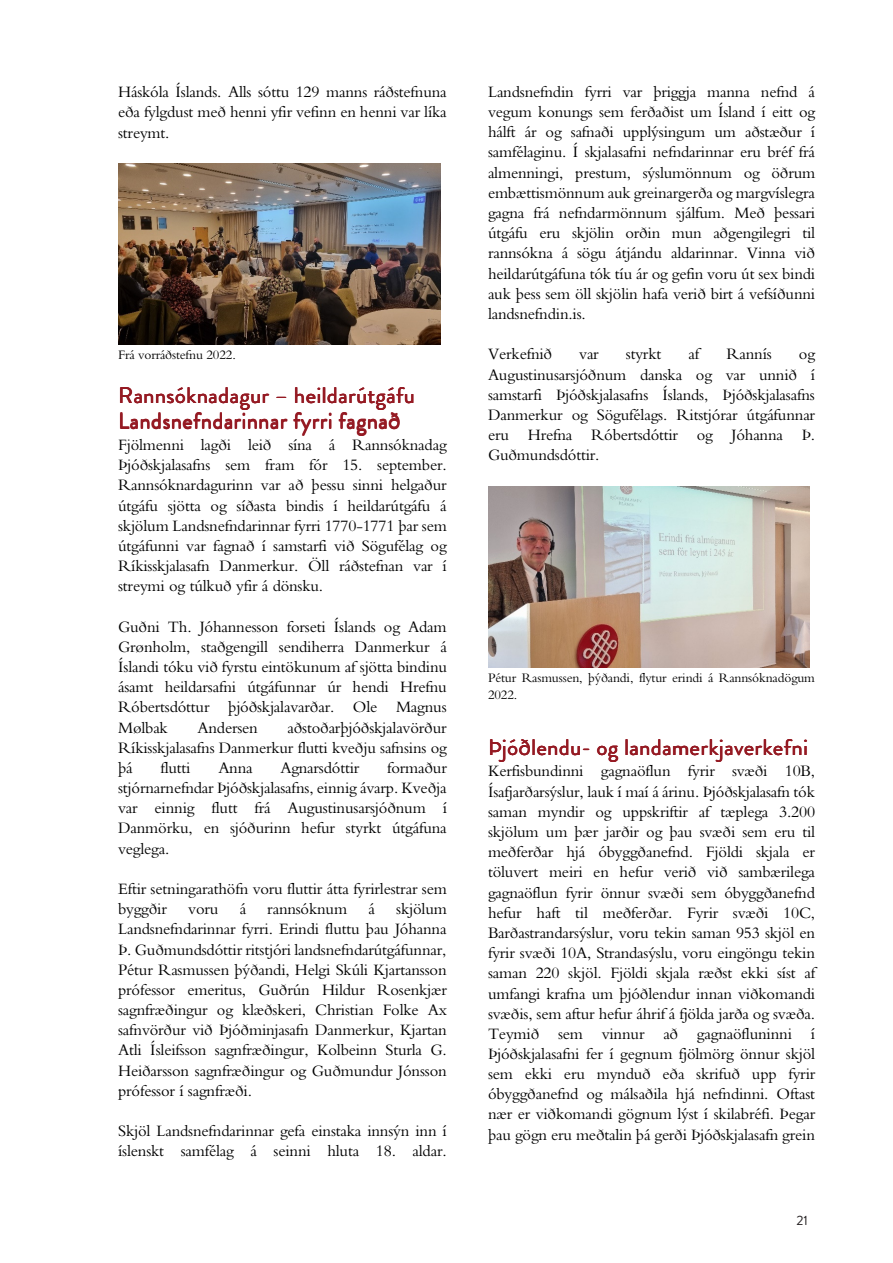
<style>
.page{position:relative;width:893px;height:1263px;background:#fff}
.page>*{position:absolute;margin:0;border:0;box-sizing:border-box;transform-origin:0 0}
.t1{font:22.5px/25.3px "Brandon Grotesque";letter-spacing:.02em;color:#951a23}
.t2{font:16.5px/20.1px "Bembo Std";letter-spacing:-.01em;color:#000;text-align:justify}
.t3{font:13.5px/16.5px "Bembo Std";letter-spacing:-.01em;color:#000}
.t4{font:13.5px "Brandon Grotesque";color:#231f20}
</style>
<div class="page">
<img style="left:118px;top:163px;width:322px;height:182px">
<img style="left:488px;top:486px;width:322px;height:181px">
<p class="t2" style="left:118px;top:82px;width:330px">Háskóla Íslands. Alls sóttu 129 manns ráðstefnuna eða fylgdust með henni yfir vefinn en henni var líka streymt.</p>
<p class="t3" style="left:118px;top:347px;width:119px">Frá vorráðstefnu 2022.</p>
<p class="t1" style="left:118px;top:383px;width:298px">Rannsóknadagur – heildarútgáfu</p>
<p class="t1" style="left:322px;top:384px;width:6px">l</p>
<p class="t1" style="left:118px;top:384px;width:284px;text-indent:257px">g<br>Landsnefndarinnar fyrri fagnað</p>
<p class="t2" style="left:118px;top:435px;width:330px">Fjölmenni lagði leið sína á Rannsóknadag Þjóðskjalasafns sem fram fór 15. september.<br>Rannsóknardagurinn var að þessu sinni helgaður útgáfu sjötta og síðasta bindis í heildarútgáfu á skjölum Landsnefndarinnar fyrri 1770-1771 þar sem útgáfunni var fagnað í samstarfi við Sögufélag og Ríkisskjalasafn Danmerkur. Öll ráðstefnan var í streymi og túlkuð yfir á dönsku.</p>
<p class="t2" style="left:118px;top:616px;width:330px">Guðni Th. Jóhannesson forseti Íslands og Adam Grønholm, staðgengill sendiherra Danmerkur á Íslandi tóku við fyrstu eintökunum af sjötta bindinu ásamt heildarsafni útgáfunnar úr hendi Hrefnu Róbertsdóttur þjóðskjalavarðar. Ole Magnus Mølbak</p>
<p class="t2" style="left:118px;top:717px;width:330px;text-indent:169px">aðstoðarþjóðskjalavörður Ríkisskjalasafns Danmerkur flutti kveðju safnsins og þá</p>
<p class="t2" style="left:197px;top:717px;width:62px">Andersen</p>
<p class="t2" style="left:118px;top:758px;width:330px;text-indent:269px">formaður stjórnarnefndar Þjóðskjalasafns, einnig ávarp. Kveðja var einnig flutt frá Augustinusarsjóðnum í Danmörku, en sjóðurinn hefur styrkt útgáfuna veglega.</p>
<p class="t2" style="left:118px;top:879px;width:330px">Eftir setningarathöfn voru fluttir átta fyrirlestrar sem byggðir</p>
<p class="t2" style="left:160px;top:758px;width:32px">flutti</p>
<p class="t2" style="left:218px;top:758px;width:36px">Anna</p>
<p class="t2" style="left:280px;top:758px;width:80px">Agnarsdóttir</p>
<p class="t2" style="left:118px;top:899px;width:330px;text-indent:278px">skjölum Landsnefndarinnar fyrri. Erindi fluttu þau Jóhanna Þ. Guðmundsdóttir ritstjóri landsnefndarútgáfunnar, Pétur Rasmussen þýðandi, Helgi Skúli Kjartansson prófessor emeritus, Guðrún Hildur Rosenkjær sagnfræðingur og klæðskeri, Christian Folke Ax safnvörður við Þjóðminjasafn Danmerkur, Kjartan Atli Ísleifsson sagnfræðingur, Kolbeinn Sturla G.<br>Heiðarsson sagnfræðingur og Guðmundur Jónsson prófessor í sagnfræði.</p>
<p class="t2" style="left:118px;top:1121px;width:330px">Skjöl Landsnefndarinnar gefa einstaka innsýn inn í íslenskt samfélag á seinni hluta 18. aldar.</p>
<p class="t2" style="left:188px;top:899px;width:32px">voru</p>
<p class="t2" style="left:240px;top:899px;width:8px">á</p>
<p class="t2" style="left:267px;top:899px;width:81px">rannsóknum</p>
<p class="t2" style="left:368px;top:899px;width:8px">á</p>
<p class="t2" style="left:488px;top:82px;width:329px">Landsnefndin fyrri var þriggja manna nefnd á vegum konungs sem ferðaðist um Ísland í eitt og hálft ár og safnaði upplýsingum um aðstæður í samfélaginu. Í skjalasafni nefndarinnar eru bréf frá almenningi, prestum, sýslumönnum og öðrum embættismönnum auk greinargerða og margvíslegra gagna frá nefndarmönnum sjálfum. Með þessari útgáfu eru skjölin orðin mun aðgengilegri til rannsókna á sögu átjándu aldarinnar. Vinna við heildarútgáfuna tók tíu ár og gefin voru út sex bindi auk þess sem öll skjölin hafa verið birt á vefsíðunni landsnefndin.is.</p>
<p class="t2" style="left:488px;top:344px;width:66px">Verkefnið</p>
<p class="t2" style="left:579px;top:344px;width:21px">var</p>
<p class="t2" style="left:626px;top:344px;width:37px">styrkt</p>
<p class="t2" style="left:688px;top:344px;width:12px">af</p>
<p class="t2" style="left:726px;top:344px;width:47px">Rannís</p>
<p class="t2" style="left:488px;top:344px;width:329px;text-indent:311px">og Augustinusarsjóðnum danska og var unnið í samstarfi Þjóðskjalasafns Íslands, Þjóðskjalasafns Danmerkur og Sögufélags. Ritstjórar útgáfunnar eru Hrefna Róbertsdóttir og Jóhanna Þ.<br>Guðmundsdóttir.</p>
<p class="t3" style="left:488px;top:669px;width:328px">Pétur Rasmussen, þýðandi, flytur erindi á Rannsóknadögum<br>2022.</p>
<p class="t1" style="left:488px;top:736px;width:321px">Þjóðlendu- og landamerkjaverkefni</p>
<p class="t1" style="left:762px;top:735px;width:12px">k</p>
<p class="t1" style="left:803px;top:735px;width:6px">i</p>
<p class="t2" style="left:488px;top:761px;width:329px">Kerfisbundinni gagnaöflun fyrir svæði 10B, Ísafjarðarsýslur, lauk í maí á árinu. Þjóðskjalasafn tók saman myndir og uppskriftir af tæplega 3.200 skjölum um þær jarðir og þau svæði sem eru til meðferðar hjá óbyggðanefnd. Fjöldi skjala er töluvert meiri en hefur verið við sambærilega gagnaöflun fyrir önnur svæði sem óbyggðanefnd hefur haft til meðferðar. Fyrir svæði 10C, Barðastrandarsýslur, voru tekin saman 953 skjöl en fyrir svæði 10A, Strandasýslu, voru eingöngu tekin saman 220 skjöl. Fjöldi skjala ræðst ekki síst af umfangi krafna um þjóðlendur innan viðkomandi svæðis, sem aftur hefur áhrif á fjölda jarða og svæða.<br>Teymið sem vinnur að gagnaöfluninni í Þjóðskjalasafni fer í gegnum fjölmörg önnur skjöl sem ekki eru mynduð eða skrifuð upp fyrir óbyggðanefnd og málsaðila hjá nefndinni. Oftast nær er viðkomandi gögnum lýst í skilabréfi. Þegar þau gögn eru meðtalin þá gerði Þjóðskjalasafn grein</p>
<p class="t1" style="left:762px;top:736px;width:12px">k</p>
<p class="t1" style="left:803px;top:736px;width:6px">i</p>
<p class="t4" style="left:796px;top:1211px;width:13px">21</p>
</div>
